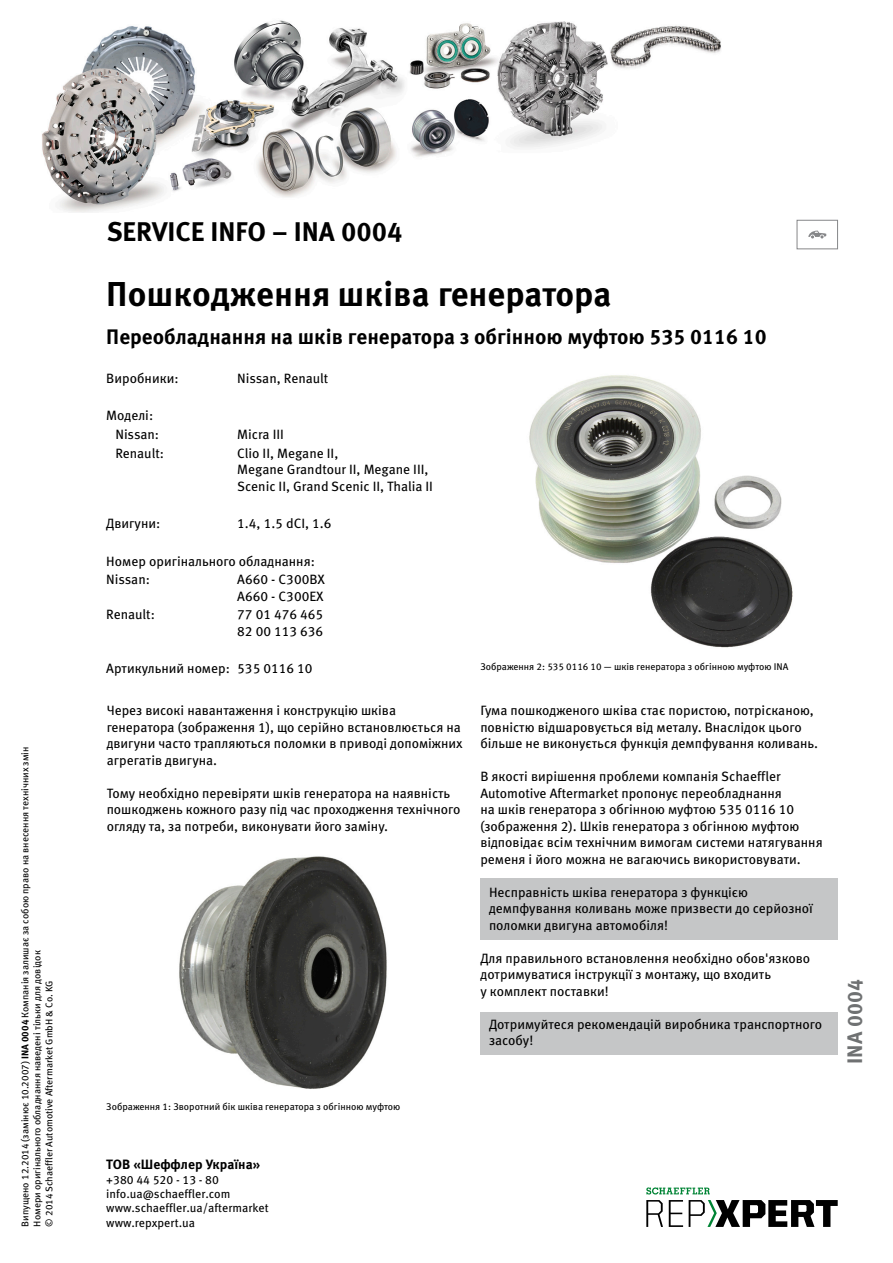
<style>
.page{position:relative;width:893px;height:1263px;background:#fff}
.page>*{position:absolute;margin:0;border:0;box-sizing:border-box;transform-origin:0 0}
.t1{font:700 34.5px "Meta Pro";color:#000}
.t2{font:700 27px "Meta Pro";color:#000}
.t3{font:700 21px "Meta Pro";color:#000}
.t4{font:700 21px "Meta Pro";color:#6f7172}
.t5{font:13.5px/16.5px "Meta Pro";color:#000}
.t6{font:700 13.5px "Meta Pro";color:#000}
.t7{font:12px/14.4px "Meta Pro";color:#000}
.t8{font:9.75px/12px "Meta Pro";color:#000}
.s1{font-weight:700}
</style>
<div class="page">
<div style="left:480px;top:878px;width:358px;height:62px;background:#c5c6c7"></div>
<div style="left:480px;top:1012px;width:358px;height:42px;background:#c5c6c7"></div>
<img style="left:179px;top:856px;width:208px;height:233px">
<img style="left:529px;top:375px;width:264px;height:273px">
<div style="left:797px;top:220px;width:41px;height:29px;border:1px solid #868789"></div>
<svg style="left:808px;top:231px;width:18px;height:7px"></svg>
<img style="left:42px;top:20px;width:679px;height:193px">
<svg style="left:646px;top:1200px;width:17px;height:27px"></svg>
<svg style="left:669px;top:1200px;width:14px;height:27px"></svg>
<svg style="left:689px;top:1200px;width:149px;height:27px"></svg>
<svg style="left:646px;top:1187px;width:64px;height:7px"></svg>
<p class="t8" style="left:19px;top:1226px;width:481px;rotate:-90deg">Випущено 12.2014 (замінює 10.2007) <span class="s1">INA 0004</span> Компанія залишає за собою право на внесення технічних змін<br>Номери оригінального обладнання наведені тільки для довідок<br>© 2014 Schaeffler Automotive Aftermarket GmbH &amp; Co. KG</p>
<h2 class="t2" style="left:107px;top:210px;width:297px">SERVICE INFO – INA 0004</h2>
<h1 class="t1" style="left:106px;top:267px;width:507px">Пошкодження шківа генератора</h1>
<h3 class="t3" style="left:106px;top:320px;width:662px">Переобладнання на шків генератора з обгінною муфтою 535 0116 10</h3>
<p class="t5" style="left:106px;top:369px;width:74px">Виробники:</p>
<p class="t5" style="left:237px;top:369px;width:92px">Nissan, Renault</p>
<p class="t5" style="left:115px;top:405px;width:45px;line-height:18.8px;text-indent:-9px">Моделі:<br>Nissan:</p>
<p class="t5" style="left:237px;top:425px;width:48px">Micra III</p>
<p class="t5" style="left:115px;top:444px;width:50px">Renault:</p>
<p class="t5" style="left:237px;top:444px;width:197px">Clio II, Megane II,<br>Megane Grandtour II, Megane III,<br>Scenic II, Grand Scenic II, Thalia II</p>
<p class="t5" style="left:106px;top:514px;width:56px">Двигуни:</p>
<p class="t5" style="left:237px;top:514px;width:96px">1.4, 1.5 dCI, 1.6</p>
<p class="t5" style="left:106px;top:551px;width:210px;line-height:18.8px">Номер оригінального обладнання:<br>Nissan:</p>
<p class="t5" style="left:237px;top:570px;width:89px">A660 - C300BX<br>A660 - C300EX</p>
<p class="t5" style="left:106px;top:606px;width:50px">Renault:</p>
<p class="t5" style="left:237px;top:606px;width:88px">77 01 476 465<br>82 00 113 636</p>
<p class="t5" style="left:106px;top:659px;width:208px">Артикульний номер: 535 0116 10</p>
<p class="t5" style="left:107px;top:701px;width:358px">Через високі навантаження і конструкцію шківа генератора (зображення 1), що серійно встановлюється на двигуни часто трапляються поломки в приводі допоміжних агрегатів двигуна.</p>
<p class="t5" style="left:107px;top:784px;width:355px">Тому необхідно перевіряти шків генератора на наявність пошкоджень кожного разу під час проходження технічного огляду та, за потреби, виконувати його заміну.</p>
<p class="t8" style="left:480px;top:660px;width:310px">Зображення 2: 535 0116 10 — шків генератора з обгінною муфтою INA</p>
<p class="t5" style="left:480px;top:701px;width:339px">Гума пошкодженого шківа стає пористою, потрісканою, повністю відшаровується від металу. Внаслідок цього більше не виконується функція демпфування коливань.</p>
<p class="t5" style="left:480px;top:767px;width:344px">В якості вирішення проблеми компанія Schaeffler Automotive Aftermarket пропонує переобладнання<br>на шків генератора з обгінною муфтою 535 0116 10 (зображення 2). Шків генератора з обгінною муфтою відповідає всім технічним вимогам системи натягування ременя і його можна не вагаючись використовувати.</p>
<p class="t5" style="left:489px;top:883px;width:325px">Несправність шківа генератора з функцією демпфування коливань може призвести до серйозної поломки двигуна автомобіля!</p>
<p class="t5" style="left:480px;top:949px;width:331px">Для правильного встановлення необхідно обов'язково дотримуватися інструкції з монтажу, що входить<br>у комплект поставки!</p>
<p class="t5" style="left:489px;top:1015px;width:335px">Дотримуйтеся рекомендацій виробника транспортного засобу!</p>
<p class="t8" style="left:106px;top:1100px;width:296px">Зображення 1: Зворотний бік шківа генератора з обгінною муфтою</p>
<p class="t6" style="left:106px;top:1154px;width:155px">ТОВ «Шеффлер Україна»</p>
<p class="t7" style="left:106px;top:1171px;width:164px">+380 44 520 - 13 - 80 info.ua@schaeffler.com www.schaeffler.ua/aftermarket www.repxpert.ua</p>
<h3 class="t4" style="left:838px;top:1064px;width:86px;rotate:-90deg">INA 0004</h3>
</div>
